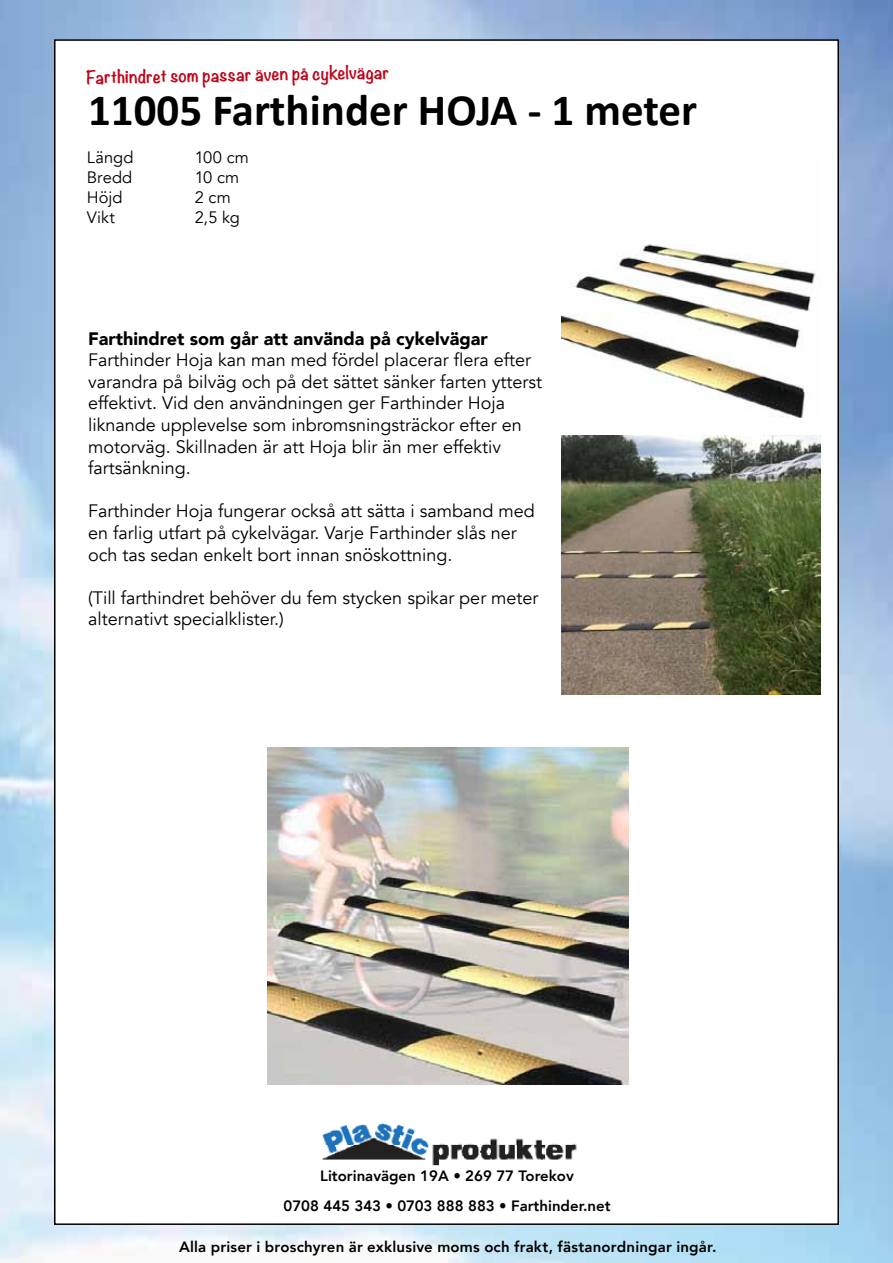
<style>
.page{position:relative;width:893px;height:1263px;background:#fff}
.page>*{position:absolute;margin:0;border:0;box-sizing:border-box;transform-origin:0 0}
.t1{font:700 45px "Calibri";color:#000}
.t2{font:18px/21.6px "Avenir";color:#000}
.t3{font:900 18px "Avenir";color:#000}
.t4{font:700 16.5px "Noteworthy";color:#c00418}
.t5{font:16.5px "Avenir";color:#000}
.t6{font:800 15px/30px "Avenir";letter-spacing:.005em;color:#000;text-align:center}
</style>
<div class="page">
<img style="left:0;top:0;width:893px;height:1263px">
<div style="left:55px;top:40px;width:783px;height:1184px;background:#fff"></div>
<img style="left:322px;top:1123px;width:255px;height:43px">
<img style="left:561px;top:244px;width:255px;height:173px">
<img style="left:267px;top:748px;width:361px;height:336px">
<img style="left:561px;top:436px;width:259px;height:259px">
<p class="t4" style="left:86px;top:62px;width:305px;rotate:-1deg">Farthindret som passar även på cykelvägar</p>
<h1 class="t1" style="left:88px;top:81px;width:611px">11005 Farthinder HOJA - 1 meter</h1>
<p class="t5" style="left:87px;top:148px;width:48px">Längd</p>
<p class="t5" style="left:195px;top:148px;width:56px">100 cm</p>
<p class="t5" style="left:87px;top:168px;width:47px">Bredd</p>
<p class="t5" style="left:195px;top:168px;width:46px">10 cm</p>
<p class="t5" style="left:87px;top:188px;width:37px">Höjd</p>
<p class="t5" style="left:195px;top:188px;width:37px">2 cm</p>
<p class="t5" style="left:87px;top:207px;width:30px">Vikt</p>
<p class="t5" style="left:195px;top:207px;width:47px">2,5 kg</p>
<p class="t3" style="left:88px;top:323px;width:401px">Farthindret som går att använda på cykelvägar</p>
<p class="t2" style="left:88px;top:349px;width:455px">Farthinder Hoja kan man med fördel placerar flera efter varandra på bilväg och på det sättet sänker farten ytterst effektivt. Vid den användningen ger Farthinder Hoja liknande upplevelse som inbromsningsträckor efter en motorväg. Skillnaden är att Hoja blir än mer effektiv fartsänkning.</p>
<p class="t2" style="left:88px;top:501px;width:448px">Farthinder Hoja fungerar också att sätta i samband med en farlig utfart på cykelvägar. Varje Farthinder slås ner och tas sedan enkelt bort innan snöskottning.</p>
<p class="t2" style="left:88px;top:587px;width:452px">(Till farthindret behöver du fem stycken spikar per meter alternativt specialklister.)</p>
<p class="t6" style="left:283px;top:1161px;width:329px">Litorinavägen 19A • 269 77 Torekov<br>0708 445 343 • 0703 888 883 • Farthinder.net</p>
<p class="t6" style="left:179px;top:1232px;width:539px">Alla priser i broschyren är exklusive moms och frakt, fästanordningar ingår.</p>
</div>
